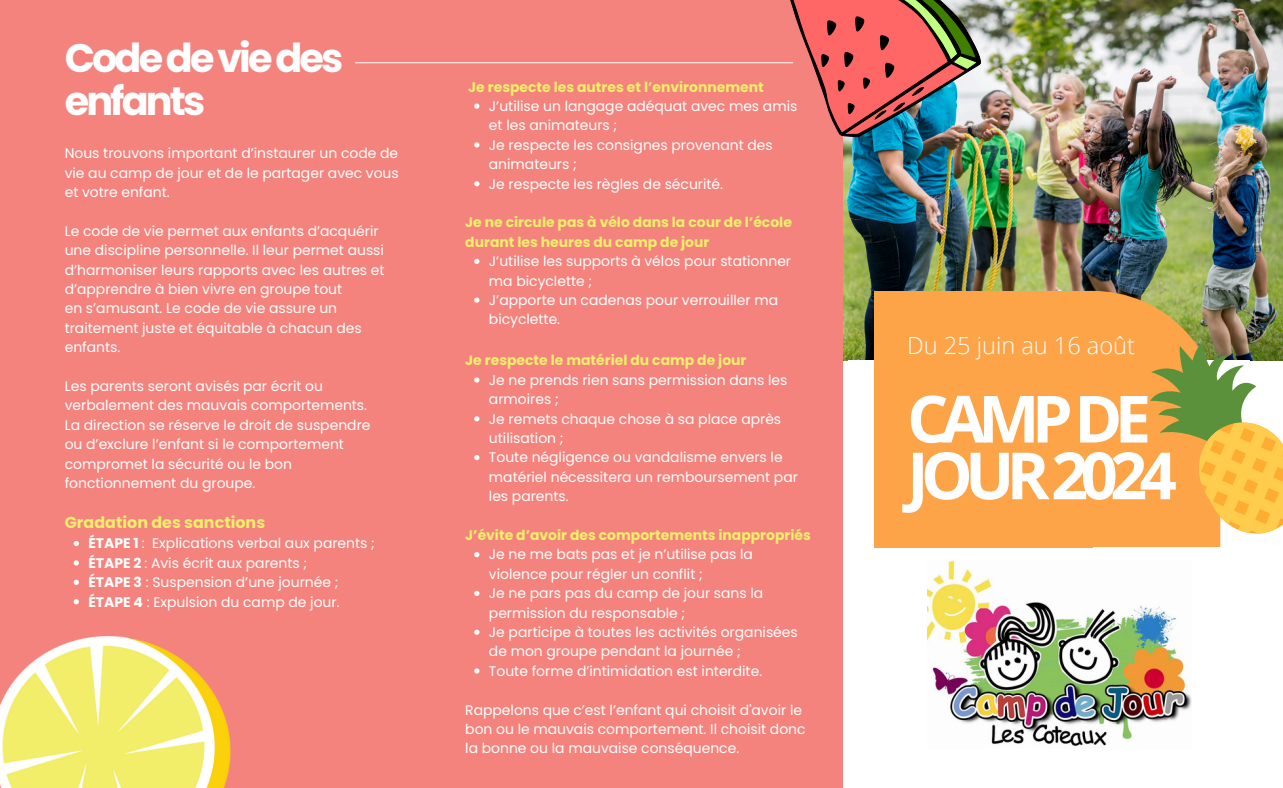
<style>
.page{position:relative;width:1283px;height:788px;background:#fff}
.page>*{position:absolute;margin:0;border:0;box-sizing:border-box;transform-origin:0 0}
.t1{font:700 65.12px/56.6px "Open Sans";letter-spacing:-.115em;color:#fff}
.t2{font:700 39.75px/42.5px "Poppins";letter-spacing:-.07em;color:#fff}
.t3{font:300 23.62px "Open Sans";color:#fff}
.t4{font:700 15.88px "Poppins";color:#f2ee6a}
.t5{font:13.88px/19.4px "Poppins";color:#fff}
.t6{font:700 13.88px/19.4px "Poppins";color:#f2ee6a}
.s1{font-weight:700}
</style>
<div class="page">
<img style="left:842px;top:0;width:440px;height:360px">
<svg style="left:1093px;top:291px;width:127px;height:256px;fill:#fda449"></svg>
<div style="left:874px;top:291px;width:219px;height:256px;background:#fda449"></div>
<svg style="left:1150px;top:341px;width:132px;height:199px"></svg>
<img style="left:927px;top:560px;width:264px;height:187px">
<div style="left:0;top:0;width:842px;height:787px;background:#f4837d"></div>
<img style="left:737px;top:0;width:263px;height:174px">
<img style="left:748px;top:0;width:245px;height:168px">
<svg style="left:74px;top:541px;width:5px;height:5px"></svg>
<svg style="left:74px;top:560px;width:5px;height:5px"></svg>
<svg style="left:74px;top:579px;width:5px;height:6px"></svg>
<svg style="left:74px;top:599px;width:5px;height:5px"></svg>
<svg style="left:474px;top:103px;width:5px;height:6px"></svg>
<svg style="left:474px;top:142px;width:5px;height:5px"></svg>
<svg style="left:474px;top:181px;width:5px;height:5px"></svg>
<svg style="left:474px;top:259px;width:5px;height:5px"></svg>
<svg style="left:474px;top:297px;width:5px;height:6px"></svg>
<svg style="left:474px;top:377px;width:5px;height:5px"></svg>
<svg style="left:474px;top:416px;width:5px;height:5px"></svg>
<svg style="left:474px;top:455px;width:5px;height:5px"></svg>
<svg style="left:474px;top:552px;width:5px;height:5px"></svg>
<svg style="left:474px;top:590px;width:5px;height:6px"></svg>
<svg style="left:474px;top:629px;width:5px;height:5px"></svg>
<svg style="left:474px;top:668px;width:5px;height:5px"></svg>
<hr style="left:355px;top:62px;width:438px;height:1px;background:#fff">
<img style="left:0;top:636px;width:230px;height:151px">
<h1 class="t2" style="left:65px;top:37px;width:280px">Codedeviedes enfants</h1>
<h6 class="t5" style="left:65px;top:143px;width:335px;text-align:justify">Nous trouvons important d’instaurer un code de vie au camp de jour et de le partager avec vous et votre enfant.</h6>
<p class="t5" style="left:65px;top:221px;width:315px">Le code de vie permet aux enfants d’acquérir</p>
<p class="t5" style="left:65px;top:240px;width:321px">une discipline personnelle. Il leur permet aussi</p>
<h6 class="t5" style="left:65px;top:260px;width:321px">d’harmoniser leurs rapports avec les autres et d’apprendre à bien vivre en groupe tout</h6>
<p class="t5" style="left:65px;top:299px;width:274px">en s’amusant. Le code de vie assure un</p>
<p class="t5" style="left:65px;top:318px;width:298px">traitement juste et équitable à chacun des enfants.</p>
<p class="t5" style="left:65px;top:376px;width:304px">Les parents seront avisés par écrit ou verbalement des mauvais comportements.</p>
<h6 class="t5" style="left:65px;top:415px;width:307px">La direction se réserve le droit de suspendre</h6>
<p class="t5" style="left:65px;top:434px;width:281px">ou d’exclure l’enfant si le comportement compromet la sécurité ou le bon</p>
<p class="t5" style="left:65px;top:473px;width:192px">fonctionnement du groupe.</p>
<p class="t4" style="left:65px;top:511px;width:202px">Gradation des sanctions</p>
<p class="t5" style="left:88px;top:533px;width:288px"><span class="s1">ÉTAPE 1</span> : Explications verbal aux parents ;</p>
<p class="t5" style="left:88px;top:553px;width:220px"><span class="s1">ÉTAPE 2</span> : Avis écrit aux parents ;</p>
<p class="t5" style="left:88px;top:572px;width:252px"><span class="s1">ÉTAPE 3</span> : Suspension d’une journée ;</p>
<p class="t5" style="left:88px;top:592px;width:253px"><span class="s1">ÉTAPE 4</span> : Expulsion du camp de jour.</p>
<p class="t6" style="left:468px;top:77px;width:297px">Je respecte les autres et l’environnement</p>
<p class="t5" style="left:489px;top:96px;width:310px">J’utilise un langage adéquat avec mes amis et les animateurs ;</p>
<p class="t5" style="left:489px;top:135px;width:285px">Je respecte les consignes provenant des</p>
<p class="t5" style="left:489px;top:155px;width:89px">animateurs ;</p>
<p class="t5" style="left:489px;top:174px;width:236px">Je respecte les règles de sécurité.</p>
<p class="t6" style="left:465px;top:213px;width:328px">Je ne circule pas à vélo dans la cour de l’école durant les heures du camp de jour</p>
<p class="t5" style="left:489px;top:251px;width:304px">J’utilise les supports à vélos pour stationner ma bicyclette ;</p>
<p class="t5" style="left:489px;top:290px;width:291px">J’apporte un cadenas pour verrouiller ma bicyclette.</p>
<h5 class="t6" style="left:465px;top:351px;width:283px">Je respecte le matériel du camp de jour</h5>
<p class="t5" style="left:489px;top:370px;width:300px">Je ne prends rien sans permission dans les armoires ;</p>
<p class="t5" style="left:489px;top:409px;width:294px">Je remets chaque chose à sa place après utilisation ;</p>
<p class="t5" style="left:489px;top:448px;width:310px">Toute négligence ou vandalisme envers le matériel nécessitera un remboursement par les parents.</p>
<p class="t6" style="left:465px;top:525px;width:347px">J’évite d’avoir des comportements inappropriés</p>
<p class="t5" style="left:489px;top:545px;width:265px">Je ne me bats pas et je n’utilise pas la violence pour régler un conflit ;</p>
<p class="t5" style="left:489px;top:583px;width:276px">Je ne pars pas du camp de jour sans la permission du responsable ;</p>
<p class="t5" style="left:489px;top:622px;width:310px">Je participe à toutes les activités organisées de mon groupe pendant la journée ;</p>
<h3 class="t5" style="left:489px;top:661px;width:275px">Toute forme d’intimidation est interdite.</h3>
<p class="t5" style="left:465px;top:700px;width:342px">Rappelons que c’est l’enfant qui choisit d'avoir le bon ou le mauvais comportement. Il choisit donc la bonne ou la mauvaise conséquence.</p>
<p class="t3" style="left:907px;top:329px;width:229px">Du 25 juin au 16 août</p>
<p class="t1" style="left:907px;top:389px;width:271px">CAMPDE<br>JOUR2024</p>
</div>
